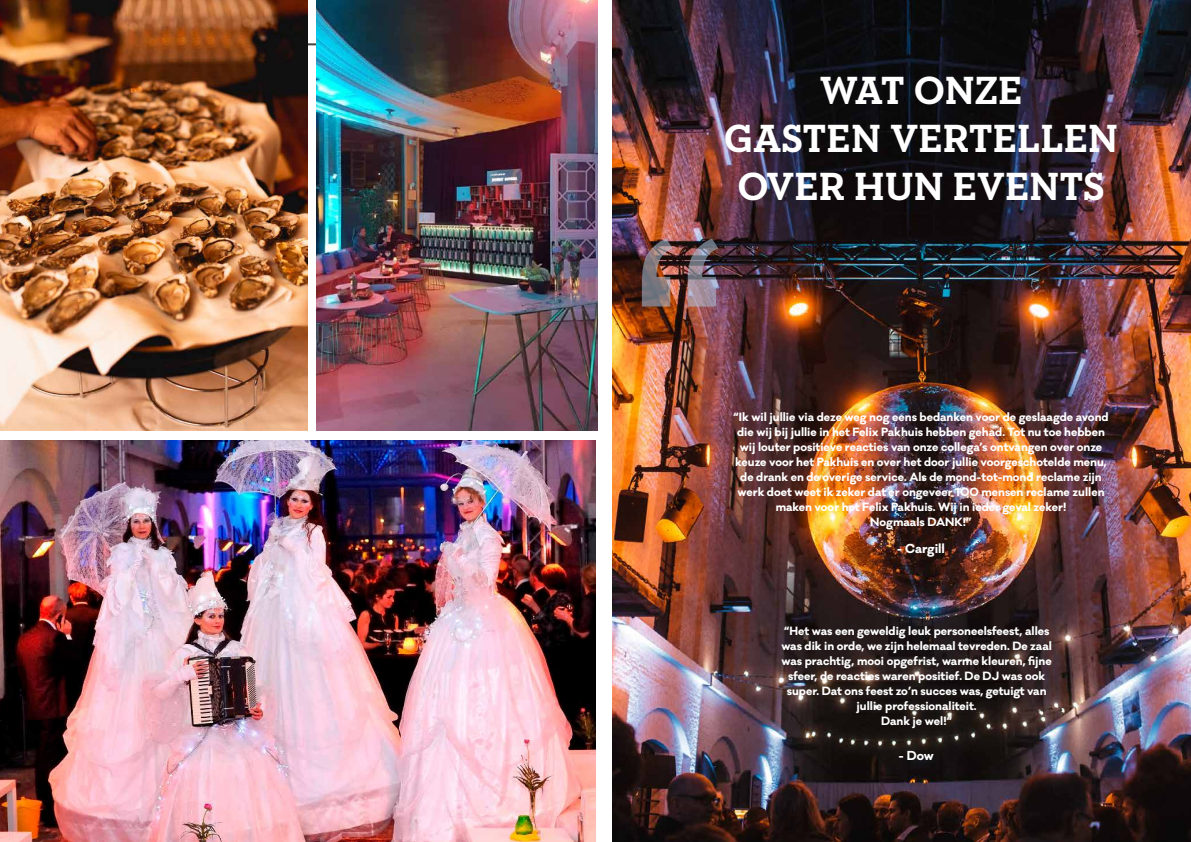
<style>
.page{position:relative;width:1191px;height:842px;background:#fff}
.page>*{position:absolute;margin:0;border:0;box-sizing:border-box;transform-origin:0 0}
.t1{font:700 40px/48px "Neutraface Slab Text";color:#fff;text-align:center}
.t2{font:700 12px "Galano Classic";color:#fff}
.t3{font:700 11px/15px "Galano Classic";color:#fff;text-align:center}
</style>
<div class="page">
<hr style="left:109px;top:43px;width:441px;height:2px;background:#454242">
<img style="left:612px;top:0;width:579px;height:842px">
<img style="left:642px;top:238px;width:76px;height:68px">
<img style="left:0;top:0;width:307px;height:430px">
<img style="left:0;top:441px;width:595px;height:401px">
<img style="left:317px;top:0;width:280px;height:431px">
<h1 class="t1" style="left:724px;top:66px;width:396px">WAT ONZE<br>GASTEN VERTELLEN<br>OVER HUN EVENTS</h1>
<p class="t3" style="left:733px;top:409px;width:377px">“Ik wil jullie via deze weg nog eens bedanken voor de geslaagde avond die wij bij jullie in het Felix Pakhuis hebben gehad. Tot nu toe hebben wij louter positieve reacties van onze collega’s ontvangen over onze keuze voor het Pakhuis en over het door jullie voorgeschotelde menu, de drank en de overige service. Als de mond-tot-mond reclame zijn werk doet weet ik zeker dat er ongeveer 100 mensen reclame zullen maken voor het Felix Pakhuis. Wij in ieder geval zeker!<br>Nogmaals DANK!”</p>
<p class="t2" style="left:897px;top:540px;width:50px">- Cargill</p>
<p class="t3" style="left:781px;top:623px;width:272px">“Het was een geweldig leuk personeelsfeest, alles was dik in orde, we zijn helemaal tevreden. De zaal was prachtig, mooi opgefrist, warme kleuren, fijne sfeer, de reacties waren positief. De DJ was ook super. Dat ons feest zo’n succes was, getuigt van jullie professionaliteit.<br>Dank je wel!“</p>
<p class="t2" style="left:898px;top:748px;width:37px">- Dow</p>
</div>
